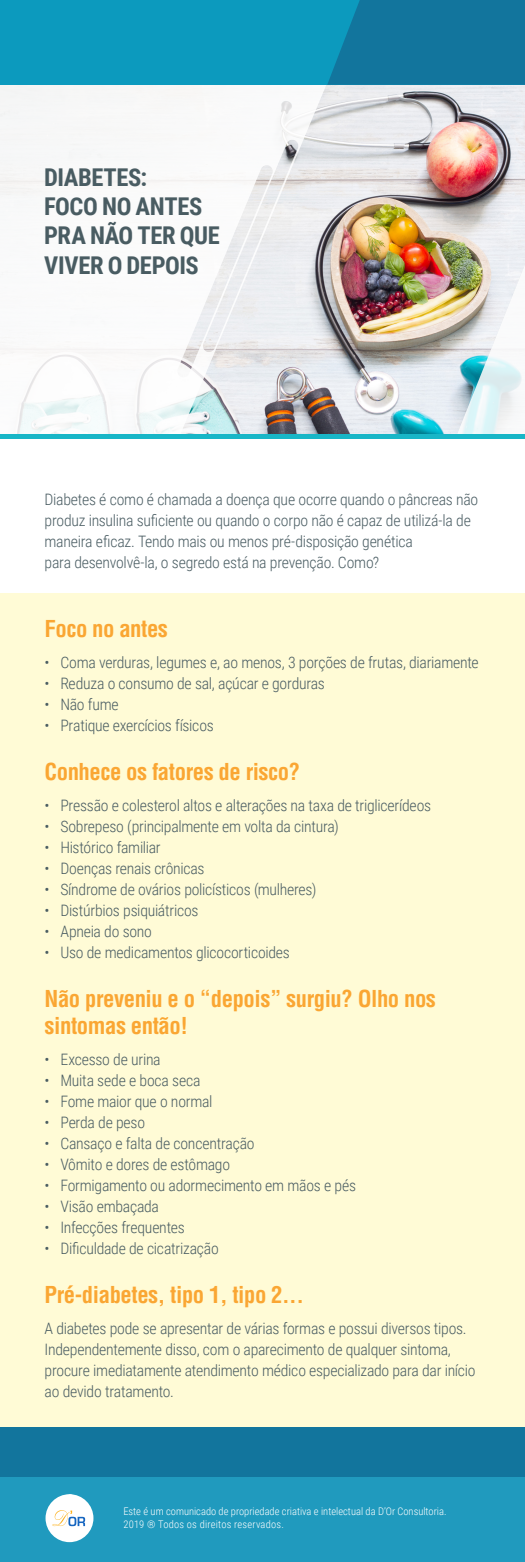
<style>
.page{position:relative;width:525px;height:1562px;background:#fff}
.page>*{position:absolute;margin:0;border:0;box-sizing:border-box;transform-origin:0 0}
.t1{font:700 24.5px/29.4px "Roboto Condensed";letter-spacing:-.015em;color:#495c62}
.SUBTITLE{font:700 condensed 22.75px/27.3px "Helvetica LT Std";letter-spacing:-.02em;color:#faa633}
.BODY{font:300 15.75px/21px "Roboto Condensed";letter-spacing:-.015em;color:#495c62}
.t2{font:300 10.5px/13.1px "Roboto Condensed";color:#fff}
</style>
<div class="page">
<div style="left:0;top:1427px;width:525px;height:51px;background:#12759d"></div>
<div style="left:0;top:1477px;width:525px;height:85px;background:#209abe"></div>
<div style="left:46px;top:1494px;width:47px;height:48px;background:#fff;border-radius:50%"></div>
<svg style="left:53px;top:1494px;width:32px;height:32px"></svg>
<div style="left:0;top:593px;width:525px;height:834px;background:#fffbd6"></div>
<img style="left:329px;top:85px;width:196px;height:349px">
<svg style="left:0;top:85px;width:329px;height:349px"></svg>
<div style="left:0;top:0;width:525px;height:85px;background:#0c9abe"></div>
<svg style="left:327px;top:0;width:198px;height:85px;background:#11789f"></svg>
<img style="left:457px;top:211px;width:68px;height:223px">
<div style="left:0;top:434px;width:525px;height:5px;background:#18b6c7"></div>
<p class="t1" style="left:44px;top:161px;width:177px">DIABETES:<br>FOCO NO ANTES<br>PRA NÃO TER QUE<br>VIVER O DEPOIS</p>
<p class="BODY" style="left:45px;top:488px;width:435px">Diabetes é como é chamada a doença que ocorre quando o pâncreas não produz insulina suficiente ou quando o corpo não é capaz de utilizá-la de maneira eficaz. Tendo mais ou menos pré-disposição genética</p>
<p class="BODY" style="left:45px;top:551px;width:336px">para desenvolvê-la, o segredo está na prevenção. Como?</p>
<p class="SUBTITLE" style="left:45px;top:615px;width:125px">Foco no antes</p>
<p class="BODY" style="left:45px;top:652px;width:436px">• Coma verduras, legumes e, ao menos, 3 porções de frutas, diariamente</p>
<p class="BODY" style="left:45px;top:673px;width:282px">• Reduza o consumo de sal, açúcar e gorduras</p>
<p class="BODY" style="left:45px;top:694px;width:76px">• Não fume</p>
<p class="BODY" style="left:45px;top:715px;width:171px">• Pratique exercícios físicos</p>
<p class="SUBTITLE" style="left:45px;top:758px;width:257px">Conhece os fatores de risco?</p>
<p class="BODY" style="left:45px;top:795px;width:388px">• Pressão e colesterol altos e alterações na taxa de triglicerídeos</p>
<p class="BODY" style="left:45px;top:816px;width:296px">• Sobrepeso (principalmente em volta da cintura)</p>
<p class="BODY" style="left:45px;top:837px;width:118px">• Histórico familiar</p>
<p class="BODY" style="left:45px;top:858px;width:162px">• Doenças renais crônicas</p>
<p class="BODY" style="left:45px;top:879px;width:273px">• Síndrome de ovários policísticos (mulheres)</p>
<p class="BODY" style="left:45px;top:900px;width:156px">• Distúrbios psiquiátricos</p>
<p class="BODY" style="left:45px;top:921px;width:109px">• Apneia do sono</p>
<p class="BODY" style="left:45px;top:942px;width:247px">• Uso de medicamentos glicocorticoides</p>
<p class="SUBTITLE" style="left:45px;top:984px;width:393px">Não preveniu e o “depois” surgiu? Olho nos sintomas então!</p>
<p class="BODY" style="left:45px;top:1049px;width:118px">• Excesso de urina</p>
<p class="BODY" style="left:45px;top:1070px;width:158px">• Muita sede e boca seca</p>
<p class="BODY" style="left:45px;top:1091px;width:169px">• Fome maior que o normal</p>
<p class="BODY" style="left:45px;top:1112px;width:102px">• Perda de peso</p>
<p class="BODY" style="left:45px;top:1133px;width:212px">• Cansaço e falta de concentração</p>
<p class="BODY" style="left:45px;top:1154px;width:187px">• Vômito e dores de estômago</p>
<p class="BODY" style="left:45px;top:1175px;width:313px">• Formigamento ou adormecimento em mãos e pés</p>
<p class="BODY" style="left:45px;top:1196px;width:116px">• Visão embaçada</p>
<p class="BODY" style="left:45px;top:1217px;width:142px">• Infecções frequentes</p>
<p class="BODY" style="left:45px;top:1238px;width:176px">• Dificuldade de cicatrização</p>
<p class="SUBTITLE" style="left:45px;top:1281px;width:261px">Pré-diabetes, tipo 1, tipo 2...</p>
<p class="BODY" style="left:45px;top:1317px;width:432px">A diabetes pode se apresentar de várias formas e possui diversos tipos.<br>Independentemente disso, com o aparecimento de qualquer sintoma, procure imediatamente atendimento médico especializado para dar início ao devido tratamento.</p>
<p class="t2" style="left:123px;top:1504px;width:325px">Este é um comunicado de propriedade criativa e intelectual da D’Or Consultoria.<br>2019 ® Todos os direitos reservados.</p>
</div>
